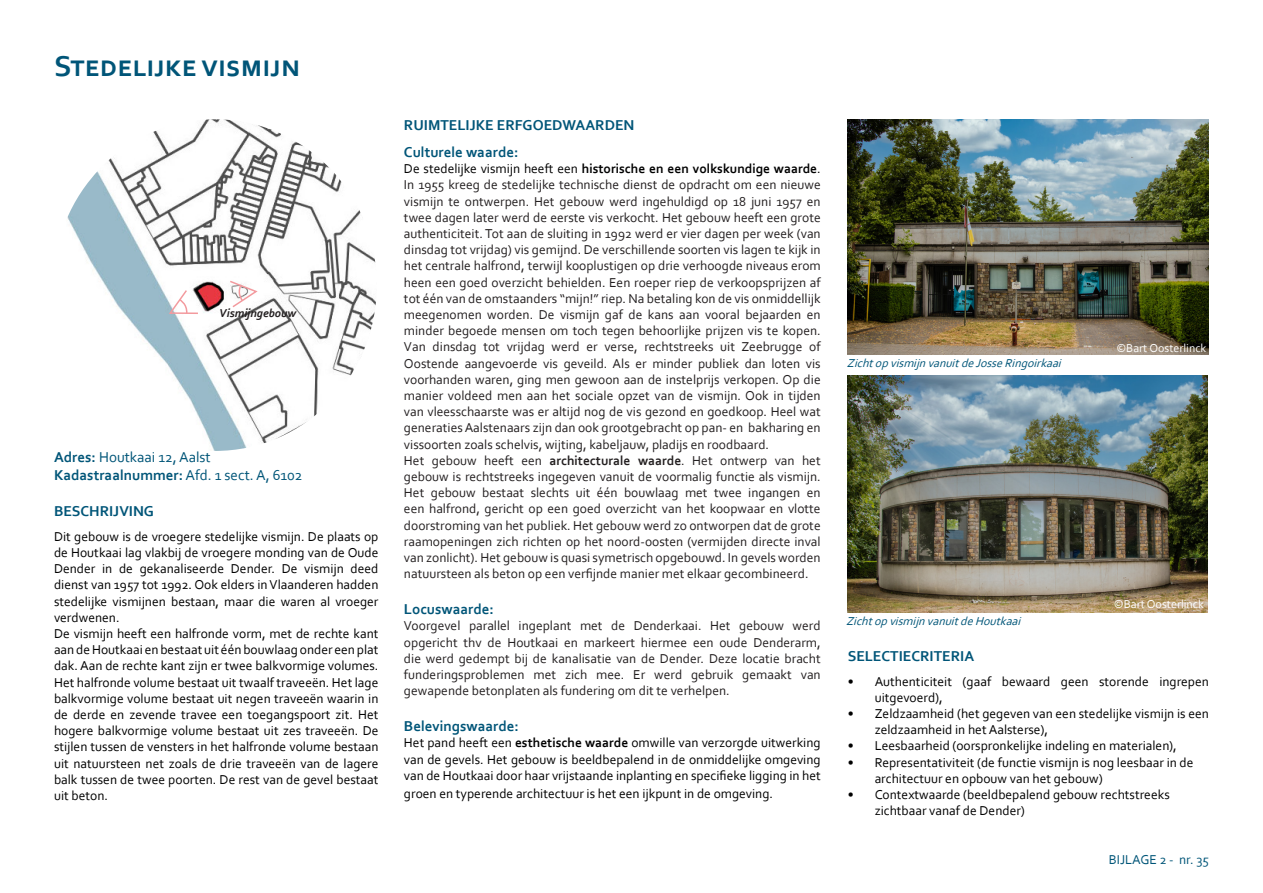
<style>
.page{position:relative;width:1263px;height:893px;background:#fff}
.page>*{position:absolute;margin:0;border:0;box-sizing:border-box;transform-origin:0 0}
.t1{font:700 30px "Corbel";color:#005578}
.t2{font:700 15px "Corbel";color:#005578}
.t3{font:15px "Corbel";color:#005578}
.t4{font:13.5px/16.2px "Corbel";color:#231f20;text-align:justify}
.t5{font:13.5px/16.2px "Corbel";color:#000}
.t6{font:13.5px "Corbel";color:#005578}
.t7{font:italic 12px "Corbel";color:#005578}
.t8{font:12px "Corbel";color:#fff}
.t9{font:italic 700 12px "Corbel";color:#231f20}
.s1{font-weight:700}
.s2{font-weight:400}
.s3{color:#000}
.s4{font-weight:700;color:#000}
</style>
<div class="page">
<img style="left:67px;top:119px;width:309px;height:332px">
<img style="left:848px;top:120px;width:361px;height:235px">
<svg style="left:167px;top:288px;width:32px;height:27px"></svg>
<img style="left:848px;top:376px;width:359px;height:236px">
<svg style="left:224px;top:262px;width:35px;height:47px"></svg>
<p class="t1" style="left:54px;top:48px;width:248px">Stedelijke vismijn</p>
<p class="t9" style="left:219px;top:306px;width:78px">Vismijngebouw</p>
<p class="t3" style="left:54px;top:448px;width:158px"><span class="s1">Adres:</span> Houtkaai 12, Aalst</p>
<p class="t2" style="left:54px;top:466px;width:250px">Kadastraalnummer: <span class="s2">Afd. 1 sect. A, 6102</span></p>
<p class="t2" style="left:54px;top:502px;width:102px">BESCHRIJVING</p>
<p class="t5" style="left:54px;top:528px;width:326px;text-align:justify">Dit gebouw is de vroegere stedelijke vismijn. De plaats op de Houtkaai lag vlakbij de vroegere monding van de Oude Dender in de gekanaliseerde Dender. De vismijn deed dienst van 1957 tot 1992. Ook elders in Vlaanderen hadden stedelijke vismijnen bestaan, maar die waren al vroeger verdwenen.</p>
<p class="t5" style="left:54px;top:625px;width:326px;text-align:justify">De vismijn heeft een halfronde vorm, met de rechte kant aan de Houtkaai en bestaat uit één bouwlaag onder een plat dak. Aan de rechte kant zijn er twee balkvormige volumes.<br>Het halfronde volume bestaat uit twaalf traveeën. Het lage balkvormige volume bestaat uit negen traveeën waarin in de derde en zevende travee een toegangspoort zit. Het hogere balkvormige volume bestaat uit zes traveeën. De stijlen tussen de vensters in het halfronde volume bestaan uit natuursteen net zoals de drie traveeën van de lagere balk tussen de twee poorten. De rest van de gevel bestaat uit beton.</p>
<p class="t2" style="left:404px;top:116px;width:232px">RUIMTELIJKE ERFGOEDWAARDEN</p>
<p class="t2" style="left:404px;top:143px;width:116px">Culturele waarde:</p>
<p class="t4" style="left:404px;top:160px;width:418px"><span class="s3">De stedelijke vismijn heeft een</span> <span class="s4">historische en een volkskundige waarde</span><span class="s3">.<br></span>In 1955 kreeg de stedelijke technische dienst de opdracht om een nieuwe vismijn te ontwerpen. Het gebouw werd ingehuldigd op 18 juni 1957 en twee dagen later werd de eerste vis verkocht. Het gebouw heeft een grote authenticiteit. Tot aan de sluiting in 1992 werd er vier dagen per week (van dinsdag tot vrijdag) vis gemijnd. De verschillende soorten vis lagen te kijk in het centrale halfrond, terwijl kooplustigen op drie verhoogde niveaus erom heen een goed overzicht behielden. Een roeper riep de verkoopsprijzen af tot één van de omstaanders “mijn!” riep. Na betaling kon de vis onmiddellijk meegenomen worden. De vismijn gaf de kans aan vooral bejaarden en minder begoede mensen om toch tegen behoorlijke prijzen vis te kopen.<br>Van dinsdag tot vrijdag werd er verse, rechtstreeks uit Zeebrugge of Oostende aangevoerde vis geveild. Als er minder publiek dan loten vis voorhanden waren, ging men gewoon aan de instelprijs verkopen. Op die manier voldeed men aan het sociale opzet van de vismijn. Ook in tijden van vleesschaarste was er altijd nog de vis gezond en goedkoop. Heel wat generaties Aalstenaars zijn dan ook grootgebracht op pan- en bakharing en vissoorten zoals schelvis, wijting, kabeljauw, pladijs en roodbaard.</p>
<p class="t4" style="left:404px;top:452px;width:418px">Het gebouw heeft een <span class="s1">architecturale waarde</span>. Het ontwerp van het gebouw is rechtstreeks ingegeven vanuit de voormalig functie als vismijn.<br>Het gebouw bestaat slechts uit één bouwlaag met twee ingangen en een halfrond, gericht op een goed overzicht van het koopwaar en vlotte doorstroming van het publiek. Het gebouw werd zo ontworpen dat de grote raamopeningen zich richten op het noord-oosten (vermijden directe inval van zonlicht). Het gebouw is quasi symetrisch opgebouwd. In gevels worden natuursteen als beton op een verfijnde manier met elkaar gecombineerd.</p>
<p class="t2" style="left:404px;top:600px;width:91px">Locuswaarde:</p>
<p class="t4" style="left:404px;top:617px;width:418px">Voorgevel parallel ingeplant met de Denderkaai. Het gebouw werd opgericht thv de Houtkaai en markeert hiermee een oude Denderarm, die werd gedempt bij de kanalisatie van de Dender. Deze locatie bracht funderingsproblemen met zich mee. Er werd gebruik gemaakt van gewapende betonplaten als fundering om dit te verhelpen.</p>
<p class="t2" style="left:404px;top:717px;width:116px">Belevingswaarde:</p>
<p class="t5" style="left:404px;top:734px;width:418px;text-align:justify">Het pand heeft een <span class="s1">esthetische waarde</span> omwille van verzorgde uitwerking van de gevels. Het gebouw is beeldbepalend in de onmiddelijke omgeving van de Houtkaai door haar vrijstaande inplanting en specifieke ligging in het</p>
<p class="t5" style="left:404px;top:785px;width:371px">groen en typerende architectuur is het een ijkpunt in de omgeving.</p>
<p class="t7" style="left:847px;top:355px;width:219px">ZichtopvismijnvanuitdeJosseRingoirkaai</p>
<p class="t8" style="left:1116px;top:341px;width:92px">©Bart Oosterlinck</p>
<p class="t7" style="left:846px;top:613px;width:179px">ZichtopvismijnvanuitdeHoutkaai</p>
<p class="t8" style="left:1114px;top:597px;width:92px">©Bart Oosterlinck</p>
<p class="t2" style="left:848px;top:647px;width:128px">SELECTIECRITERIA</p>
<p class="t5" style="left:875px;top:673px;width:336px;text-indent:-27px">• Authenticiteit (gaaf bewaard geen storende ingrepen uitgevoerd),</p>
<p class="t5" style="left:875px;top:705px;width:336px;text-indent:-27px">• Zeldzaamheid (het gegeven van een stedelijke vismijn is een zeldzaamheid in het Aalsterse),</p>
<p class="t5" style="left:848px;top:737px;width:331px">• Leesbaarheid (oorspronkelijke indeling en materialen),</p>
<p class="t5" style="left:875px;top:754px;width:320px;text-indent:-27px">• Representativiteit (de functie vismijn is nog leesbaar in de architectuur en opbouw van het gebouw)</p>
<p class="t5" style="left:875px;top:786px;width:297px;text-indent:-27px">• Contextwaarde (beeldbepalend gebouw rechtstreeks zichtbaar vanaf de Dender)</p>
<p class="t6" style="left:1109px;top:851px;width:102px">BIJLAGE 2 - nr. 35</p>
</div>
